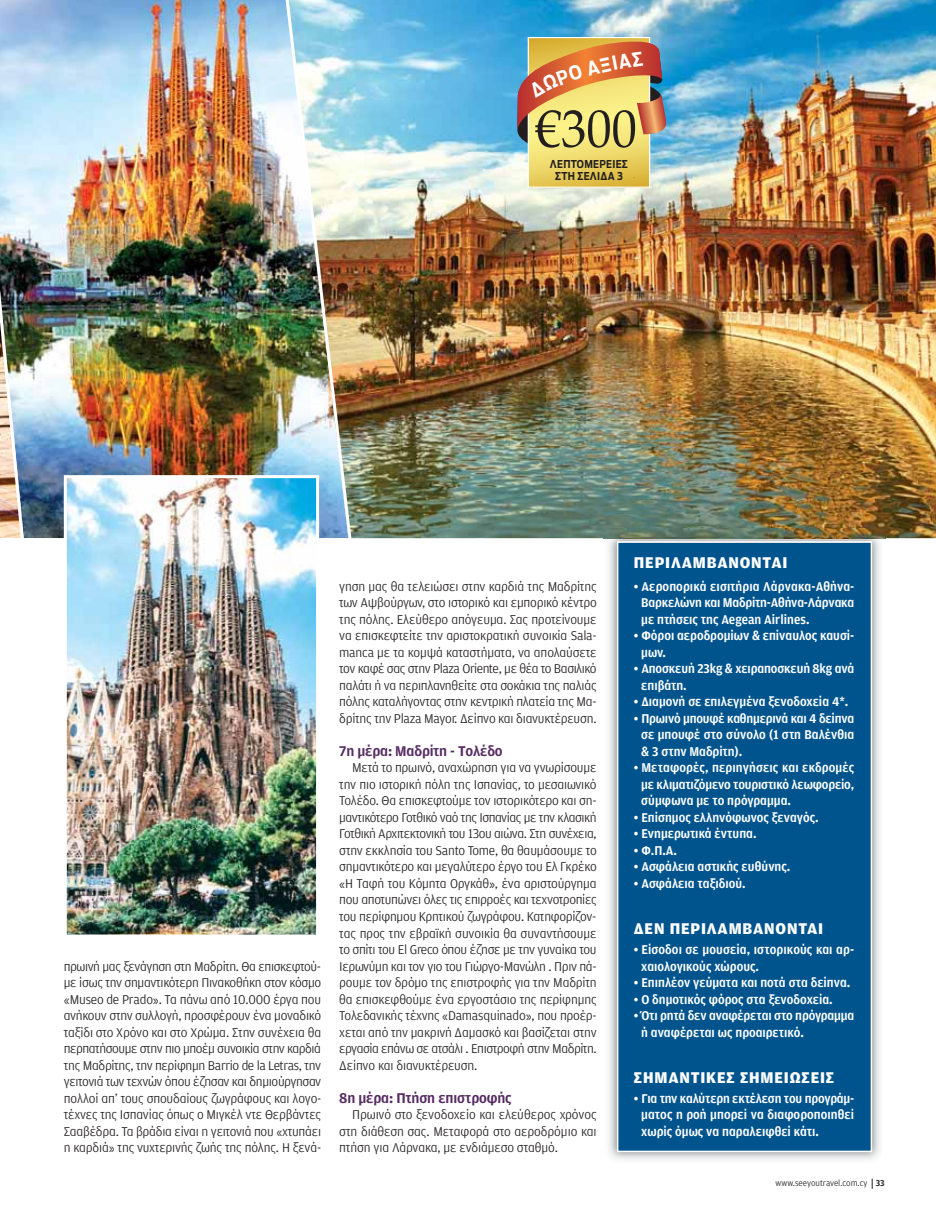
<style>
.page{position:relative;width:936px;height:1230px;background:#fff}
.page>*{position:absolute;margin:0;border:0;box-sizing:border-box;transform-origin:0 0}
.t1{font:52.95px "Palatino Linotype";color:#231f20;scale:.95 1}
.t2{font:16.5px "KAS Amplitude 08 NW Heavy";letter-spacing:.05em;color:#fff}
.t3{font:15px "KAS Amplitude 07 NW Bold";letter-spacing:-.01em;color:#562a62}
.t4{font:13.5px/16.5px "KAS Amplitude 03 Roman";letter-spacing:-.015em;color:#231f20;text-align:justify}
.t5{font:13.5px/16.5px "KAS Amplitude 07 NW Bold";color:#fff;text-align:justify;scale:.95 1}
.t6{font:700 10.8px/12px "KAS Antenna 07";letter-spacing:.025em;color:#231f20;text-align:center}
.t7{font:9px "KAS Amplitude 03 Roman";color:#231f20}
.s1{font-family:"KAS Amplitude 07 NW Bold"}
</style>
<div class="page">
<img style="left:352px;top:0;width:583px;height:539px">
<img style="left:603px;top:528px;width:282px;height:632px">
<div style="left:618px;top:542px;width:252px;height:608px;background:#00548e"></div>
<div style="left:617px;top:541px;width:255px;height:610px;border:2px solid #fff"></div>
<img style="left:0;top:0;width:352px;height:539px">
<img style="left:68px;top:479px;width:247px;height:454px">
<div style="left:64px;top:475px;width:255px;height:462px;border:3px solid #fff"></div>
<svg style="left:517px;top:38px;width:149px;height:149px;background:#d8b36a"></svg>
<h1 class="t1" style="left:536px;top:97px;width:108px">€300</h1>
<p class="t6" style="left:550px;top:158px;width:80px">ΛΕΠΤΟΜΕΡΕΙΕΣ<br>ΣΤΗ ΣΕΛΙΔΑ 3</p>
<p class="t4" style="left:64px;top:958px;width:259px">πρωινή μας ξενάγηση στη Μαδρίτη. Θα επισκεφτού&shy;με ίσως την σημαντικότερη Πινακοθήκη στον κόσμο «Museo de Prado». Τα πάνω από 10.000 έργα που ανήκουν στην συλλογή, προσφέρουν ένα μοναδικό ταξίδι στο Χρόνο και στο Χρώμα. Στην συνέχεια θα περπατήσουμε στην πιο μποέμ συνοικία στην καρδιά της Μαδρίτης, την περίφημη Barrio de la Letras, την γειτονιά των τεχνών όπου έζησαν και δημιούργησαν πολλοί απ’ τους σπουδαίους ζωγράφους και λογο&shy;τέχνες της Ισπανίας όπως ο Μιγκέλ ντε Θερβάντες Σααβέδρα. Τα βράδια είναι η γειτονιά που «χτυπάει η καρδιά» της νυχτερινής ζωής της πόλης. Η ξενά-</p>
<p class="t4" style="left:339px;top:578px;width:259px">γηση μας θα τελειώσει στην καρδιά της Μαδρίτης των Αψβούργων, στο ιστορικό και εμπορικό κέντρο της πόλης. Ελεύθερο απόγευμα. Σας προτείνουμε να επισκεφτείτε την αριστοκρατική συνοικία Sala&shy;manca με τα κομψά καταστήματα, να απολαύσετε τον καφέ σας στην Plaza Oriente, με θέα το Βασιλικό παλάτι ή να περιπλανηθείτε στα σοκάκια της παλιάς πόλης καταλήγοντας στην κεντρική πλατεία της Μα&shy;δρίτης την Plaza Mayor. Δείπνο και διανυκτέρευση.</p>
<p class="t3" style="left:339px;top:745px;width:165px">7η μέρα: Μαδρίτη - Τολέδο</p>
<p class="t4" style="left:339px;top:760px;width:259px;text-indent:13px">Μετά το πρωινό, αναχώρηση για να γνωρίσουμε την πιο ιστορική πόλη της Ισπανίας, το μεσαιωνικό Τολέδο. Θα επισκεφτούμε τον ιστορικότερο και ση&shy;μαντικότερο Γοτθικό ναό της Ισπανίας με την κλασική Γοτθική Αρχιτεκτονική του 13ου αιώνα. Στη συνέχεια, στην εκκλησία του Santo Tome, θα θαυμάσουμε το σημαντικότερο και μεγαλύτερο έργο του Ελ Γκρέκο «Η Ταφή του Κόμητα Οργκάθ», ένα αριστούργημα που αποτυπώνει όλες τις επιρροές και τεχνοτροπίες του περίφημου Κρητικού ζωγράφου. Κατηφορίζον&shy;τας προς την εβραϊκή συνοικία θα συναντήσουμε το σπίτι του El Greco όπου έζησε με την γυναίκα του Ιερωνύμη και τον γιο του Γιώργο-Μανώλη . Πριν πά&shy;ρουμε τον δρόμο της επιστροφής για την Μαδρίτη θα επισκεφθούμε ένα εργοστάσιο της περίφημης Τολεδανικής τέχνης «Damasquinadο», που προέρ&shy;χεται από την μακρινή Δαμασκό και βασίζεται στην εργασία επάνω σε ατσάλι . Επιστροφή στην Μαδρίτη.<br>Δείπνο και διανυκτέρευση.</p>
<p class="t3" style="left:339px;top:1091px;width:174px">8η μέρα: Πτήση επιστροφής</p>
<p class="t4" style="left:339px;top:1106px;width:259px;text-indent:13px">Πρωινό στο ξενοδοχείο και ελεύθερος χρόνος στη διάθεση σας. Μεταφορά στο αεροδρόμιο και πτήση για Λάρνακα, με ενδιάμεσο σταθμό.</p>
<p class="t2" style="left:634px;top:557px;width:155px">ΠΕΡΙΛΑΜΒΑΝΟΝΤΑΙ</p>
<p class="t5" style="left:641px;top:579px;width:226px;text-indent:-7px">• Αεροπορικά εισιτήρια Λάρνακα-Αθήνα-Βαρκελώνη και Μαδρίτη-Αθήνα-Λάρνακα με πτήσεις της Aegean Airlines.</p>
<p class="t5" style="left:641px;top:628px;width:226px;text-indent:-7px">• Φόροι αεροδρομίων &amp; επίναυλος καυσί&shy;μων.</p>
<p class="t5" style="left:641px;top:661px;width:226px;text-indent:-7px">• Αποσκευή 23kg &amp; χειραποσκευή 8kg ανά επιβάτη.</p>
<p class="t5" style="left:634px;top:694px;width:227px">• Διαμονή σε επιλεγμένα ξενοδοχεία 4*.</p>
<p class="t5" style="left:641px;top:711px;width:226px;text-indent:-7px">• Πρωινό μπουφέ καθημερινά και 4 δείπνα σε μπουφέ στο σύνολο (1 στη Βαλένθια &amp; 3 στην Μαδρίτη).</p>
<p class="t5" style="left:641px;top:760px;width:226px;text-indent:-7px">• Μεταφορές, περιηγήσεις και εκδρομές με κλιματιζόμενο τουριστικό λεωφορείο, σύμφωνα με το πρόγραμμα.</p>
<p class="t5" style="left:634px;top:810px;width:196px">• Επίσημος ελληνόφωνος ξεναγός.</p>
<p class="t5" style="left:634px;top:826px;width:131px">• Ενημερωτικά έντυπα.</p>
<p class="t5" style="left:634px;top:843px;width:47px">• Φ.Π.Α.</p>
<p class="t5" style="left:634px;top:859px;width:166px">• Ασφάλεια αστικής ευθύνης.</p>
<p class="t5" style="left:634px;top:876px;width:119px">• Ασφάλεια ταξιδιού.</p>
<p class="t2" style="left:634px;top:923px;width:191px">ΔΕΝ ΠΕΡΙΛΑΜΒΑΝΟΝΤΑΙ</p>
<p class="t5" style="left:641px;top:942px;width:226px;text-indent:-7px">• Είσοδοι σε μουσεία, ιστορικούς και αρ&shy;χαιολογικούς χώρους.</p>
<p class="t5" style="left:634px;top:975px;width:229px">• Επιπλέον γεύματα και ποτά στα δείπνα.</p>
<p class="t5" style="left:634px;top:991px;width:211px">• Ο δημοτικός φόρος στα ξενοδοχεία.</p>
<p class="t5" style="left:641px;top:1008px;width:226px;text-indent:-7px">• Ότι ρητά δεν αναφέρεται στο πρόγραμμα ή αναφέρεται ως προαιρετικό.</p>
<p class="t2" style="left:634px;top:1071px;width:202px">ΣΗΜΑΝΤΙΚΕΣ ΣΗΜΕΙΩΣΕΙΣ</p>
<p class="t5" style="left:641px;top:1090px;width:226px;text-indent:-7px">• Για την καλύτερη εκτέλεση του προγράμ&shy;ματος η ροή μπορεί να διαφοροποιηθεί χωρίς όμως να παραλειφθεί κάτι.</p>
<p class="t7" style="left:775px;top:1178px;width:111px">www.seeyoutravel.com.cy <span class="s1">33</span></p>
</div>
